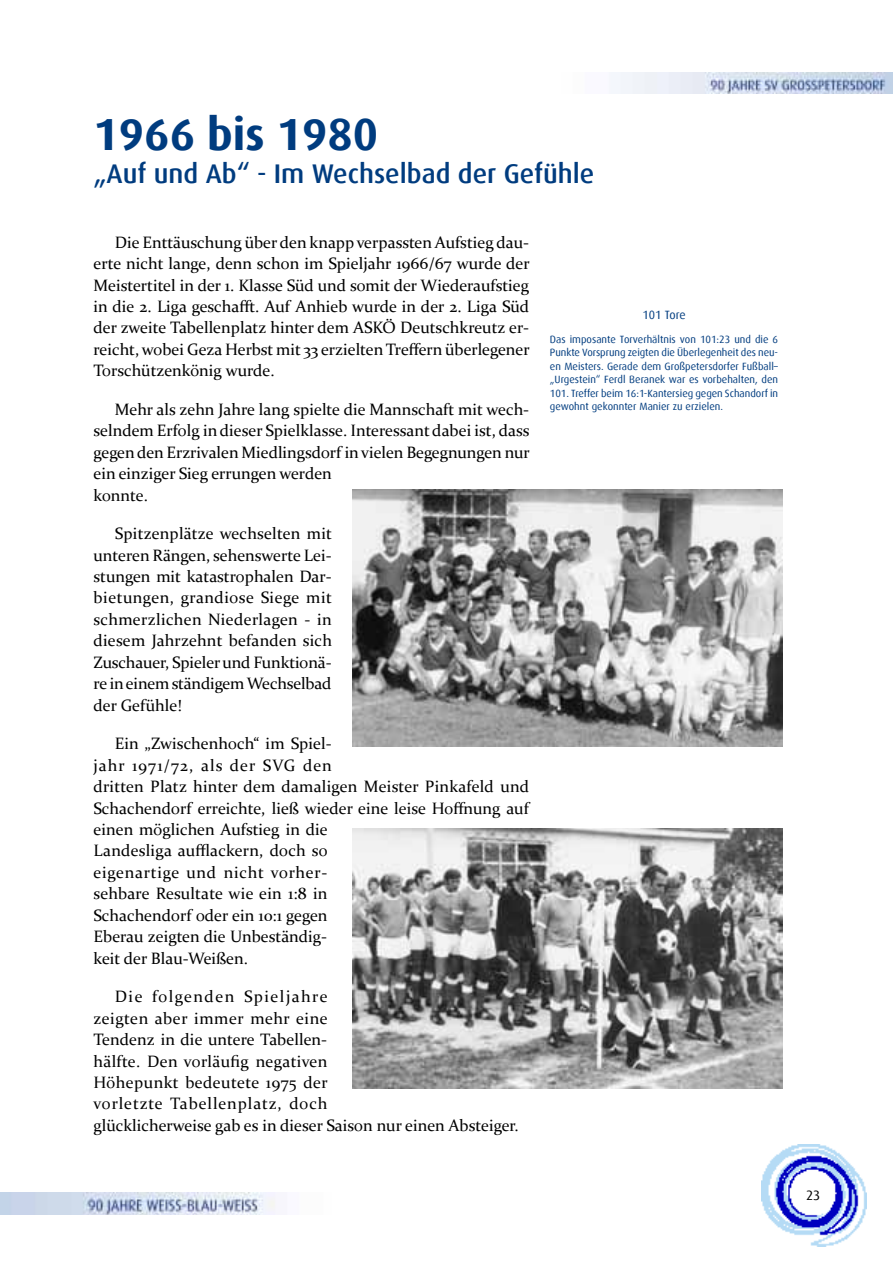
<style>
.page{position:relative;width:893px;height:1263px;background:#fff}
.page>*{position:absolute;margin:0;border:0;box-sizing:border-box;transform-origin:0 0}
.t1{font:700 45px "Dax";color:#003c7f}
.t2{font:500 27px "Dax";color:#003c7f}
.t3{font:16.5px/21.5px "Constantia";color:#000;text-align:justify}
.t4{font:16.5px/21.5px "Constantia";letter-spacing:.02em;color:#000}
.t5{font:13.5px "Dax";color:#000}
.t6{font:12px "Dax";color:#003c7f}
.t7{font:10.5px/13.5px "Dax";color:#003c7f;text-align:justify}
</style>
<div class="page">
<img style="left:761px;top:1145px;width:105px;height:102px">
<img style="left:0;top:1193px;width:275px;height:21px">
<img style="left:611px;top:72px;width:282px;height:22px">
<img style="left:353px;top:489px;width:430px;height:257px">
<img style="left:353px;top:828px;width:430px;height:260px">
<h1 class="t1" style="left:94px;top:109px;width:286px">1966 bis 1980</h1>
<h2 class="t2" style="left:94px;top:158px;width:502px">„Auf und Ab“ - Im Wechselbad der Gefühle</h2>
<p class="t3" style="left:94px;top:231px;width:438px;text-indent:21px">Die Enttäuschung über den knapp verpassten Aufstieg dau&shy;erte nicht lange, denn schon im Spieljahr 1966/67 wurde der Meistertitel in der 1. Klasse Süd und somit der Wiederaufstieg in die 2. Liga geschafft. Auf Anhieb wurde in der 2. Liga Süd der zweite Tabellenplatz hinter dem ASKÖ Deutschkreutz er&shy;reicht, wobei Geza Herbst mit 33 erzielten Treffern überlegener Torschützenkönig wurde.</p>
<p class="t3" style="left:94px;top:398px;width:438px;text-align:left;text-indent:21px">Mehr als zehn Jahre lang spielte die Mannschaft mit wech&shy;selndem Erfolg in dieser Spielklasse. Interessant dabei ist, dass gegen den Erzrivalen Miedlingsdorf in vielen Begegnungen nur ein einziger Sieg errungen werden<br>konnte.</p>
<p class="t3" style="left:94px;top:522px;width:240px;text-indent:21px">Spitzenplätze wechselten mit unteren Rängen, sehenswerte Lei&shy;stungen mit katastrophalen Dar&shy;bietungen, grandiose Siege mit schmerzlichen Niederlagen - in diesem Jahrzehnt befanden sich Zuschauer, Spieler und Funktionä&shy;re in einem ständigem Wechselbad der Gefühle!</p>
<p class="t3" style="left:94px;top:732px;width:437px;text-align:left;text-indent:21px">Ein „Zwischenhoch“ im Spiel-<br>jahr 1971/72, als der SVG den<br>dritten Platz hinter dem damaligen Meister Pinkafeld und Schachendorf erreichte, ließ wieder eine leise Hoffnung auf einen möglichen Aufstieg in die<br>Landesliga aufflackern, doch so<br>eigenartige und nicht vorher-<br>sehbare Resultate wie ein 1:8 in<br>Schachendorf oder ein 10:1 gegen<br>Eberau zeigten die Unbeständig-<br>keit der Blau-Weißen.</p>
<p class="t4" style="left:94px;top:985px;width:427px;text-indent:21px">Die folgenden Spieljahre<br>zeigten aber immer mehr eine<br>Tendenz in die untere Tabellen-<br>hälfte. Den vorläufig negativen<br>Höhepunkt bedeutete 1975 der<br>vorletzte Tabellenplatz, doch<br>glücklicherweise gab es in dieser Saison nur einen Absteiger.</p>
<p class="t6" style="left:642px;top:308px;width:45px">101 Tore</p>
<p class="t7" style="left:550px;top:332px;width:230px">Das imposante Torverhältnis von 101:23 und die 6<br>Punkte Vorsprung zeigten die Überlegenheit des neu&shy;en Meisters. Gerade dem Großpetersdorfer Fußball– „Urgestein“ Ferdl Beranek war es vorbehalten, den 101. Treffer beim 16:1-Kantersieg gegen Schandorf in gewohnt gekonnter Manier zu erzielen.</p>
<p class="t5" style="left:806px;top:1187px;width:16px">23</p>
</div>
